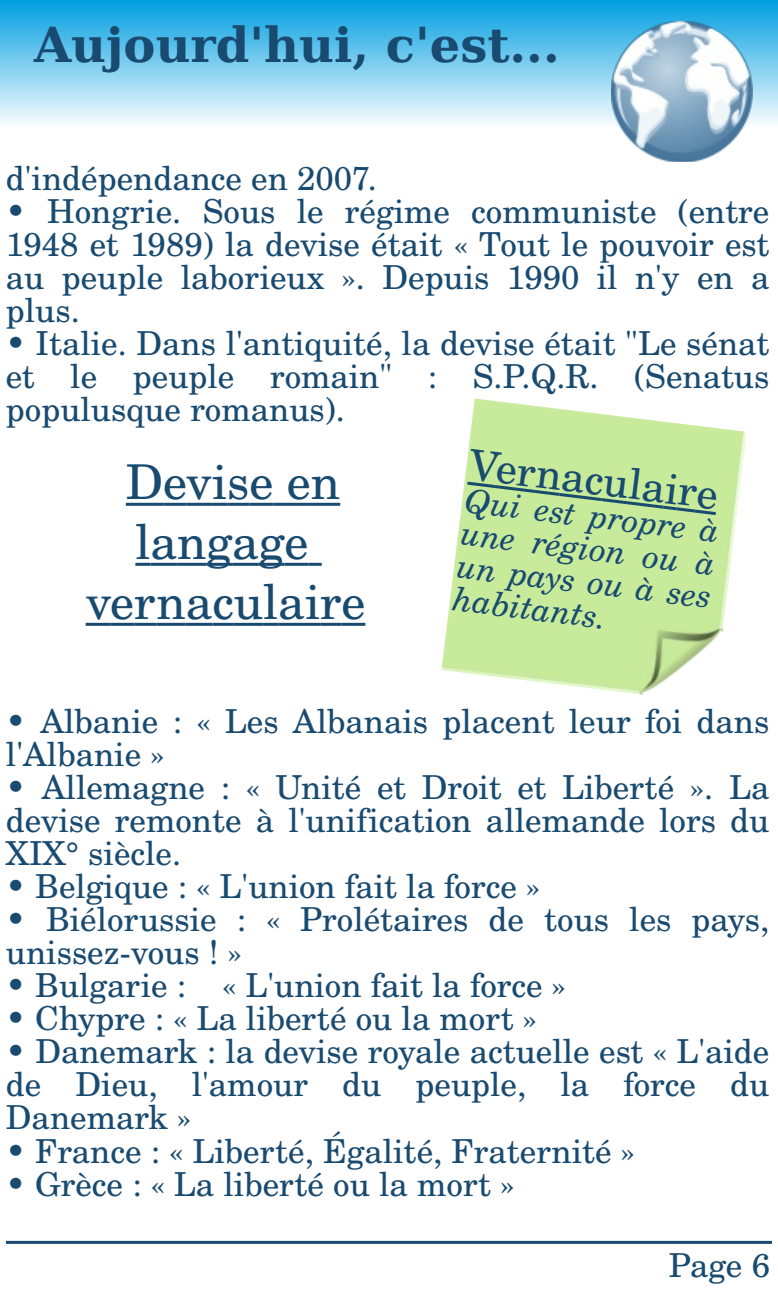
<style>
.page{position:relative;width:778px;height:1293px;background:#fff}
.page>*{position:absolute;margin:0;border:0;box-sizing:border-box;transform-origin:0 0}
.t1{font:48px/60px "Century Sch L Roma";color:#194a70;text-align:center}
.t2{font:700 48px "Bitstream Vera Serif";color:#194a70}
.t3{font:42px "Century Sch L Roma";color:#194a70}
.t4{font:33px/33px "Century Sch L Roma";color:#194a70;text-align:justify}
.t5{font:italic 33px/33px "Century Sch L";color:#194a70}
</style>
<div class="page">
<div style="left:0;top:0;width:777px;height:128px;background:linear-gradient(to bottom,#009ee0,#fafdfe)"></div>
<img style="left:611px;top:21px;width:141px;height:141px">
<hr style="left:6px;top:1240px;width:765px;height:3px;background:#194a70">
<hr style="left:126px;top:503px;width:37px;height:3px;background:#194a70">
<hr style="left:163px;top:503px;width:23px;height:3px;background:#194a70">
<hr style="left:186px;top:503px;width:26px;height:3px;background:#194a70">
<hr style="left:212px;top:503px;width:15px;height:3px;background:#194a70">
<hr style="left:227px;top:503px;width:22px;height:3px;background:#194a70">
<hr style="left:249px;top:503px;width:24px;height:3px;background:#194a70">
<hr style="left:273px;top:503px;width:14px;height:3px;background:#194a70">
<hr style="left:287px;top:503px;width:24px;height:3px;background:#194a70">
<hr style="left:311px;top:503px;width:29px;height:3px;background:#194a70">
<hr style="left:135px;top:563px;width:15px;height:3px;background:#194a70">
<hr style="left:150px;top:563px;width:27px;height:3px;background:#194a70">
<hr style="left:177px;top:563px;width:29px;height:3px;background:#194a70">
<hr style="left:206px;top:563px;width:26px;height:3px;background:#194a70">
<hr style="left:232px;top:563px;width:27px;height:3px;background:#194a70">
<hr style="left:259px;top:563px;width:25px;height:3px;background:#194a70">
<hr style="left:284px;top:563px;width:24px;height:3px;background:#194a70">
<svg style="left:308px;top:563px;width:13px;height:3px"></svg>
<hr style="left:86px;top:623px;width:24px;height:3px;background:#194a70">
<hr style="left:110px;top:623px;width:24px;height:3px;background:#194a70">
<hr style="left:134px;top:623px;width:22px;height:3px;background:#194a70">
<hr style="left:156px;top:623px;width:30px;height:3px;background:#194a70">
<hr style="left:186px;top:623px;width:26px;height:3px;background:#194a70">
<hr style="left:212px;top:623px;width:22px;height:3px;background:#194a70">
<hr style="left:234px;top:623px;width:29px;height:3px;background:#194a70">
<hr style="left:263px;top:623px;width:15px;height:3px;background:#194a70">
<hr style="left:278px;top:623px;width:27px;height:3px;background:#194a70">
<hr style="left:305px;top:623px;width:15px;height:3px;background:#194a70">
<hr style="left:320px;top:623px;width:21px;height:3px;background:#194a70">
<hr style="left:341px;top:623px;width:24px;height:3px;background:#194a70">
<img style="left:441px;top:398px;width:304px;height:297px">
<svg style="left:464px;top:480px;width:254px;height:37px;background:#bade97"></svg>
<h1 class="t2" style="left:34px;top:17px;width:527px">Aujourd'hui, c'est...</h1>
<p class="t4" style="left:6px;top:165px;width:372px">d'indépendance en 2007.</p>
<p class="t4" style="left:6px;top:198px;width:764px">• Hongrie. Sous le régime communiste (entre 1948 et 1989) la devise était « Tout le pouvoir est au peuple laborieux ». Depuis 1990 il n'y en a plus.</p>
<p class="t4" style="left:6px;top:330px;width:764px">• Italie. Dans l'antiquité, la devise était "Le sénat et le peuple romain" : S.P.Q.R. (Senatus populusque romanus).</p>
<h1 class="t1" style="left:86px;top:456px;width:281px">Devise en langage vernaculaire</h1>
<p class="t3" style="left:471px;top:448px;width:251px;rotate:7deg">Vernaculaire</p>
<p class="t5" style="left:463px;top:519px;width:257px;rotate:7deg">une<br>un pays ou à ses</p>
<p class="t5" style="left:467px;top:486px;width:257px;rotate:7deg">Qui est propre à</p>
<p class="t5" style="left:465px;top:503px;width:257px;line-height:66px;text-indent:72px;rotate:7deg">région ou à habitants.</p>
<p class="t4" style="left:6px;top:708px;width:764px">• Albanie : « Les Albanais placent leur foi dans l'Albanie »</p>
<p class="t4" style="left:6px;top:774px;width:764px">• Allemagne : « Unité et Droit et Liberté ». La devise remonte à l'unification allemande lors du XIX° siècle.</p>
<p class="t4" style="left:6px;top:873px;width:535px">• Belgique : « L'union fait la force »</p>
<p class="t4" style="left:6px;top:906px;width:764px">• Biélorussie : « Prolétaires de tous les pays, unissez-vous ! »</p>
<p class="t4" style="left:6px;top:972px;width:561px">• Bulgarie : « L'union fait la force »</p>
<p class="t4" style="left:6px;top:1005px;width:532px">• Chypre : « La liberté ou la mort »</p>
<p class="t4" style="left:6px;top:1038px;width:764px">• Danemark : la devise royale actuelle est « L'aide de Dieu, l'amour du peuple, la force du Danemark »</p>
<p class="t4" style="left:6px;top:1137px;width:630px">• France : « Liberté, Égalité, Fraternité »</p>
<p class="t4" style="left:6px;top:1170px;width:509px">• Grèce : « La liberté ou la mort »</p>
<p class="t4" style="left:668px;top:1251px;width:103px">Page 6</p>
</div>
